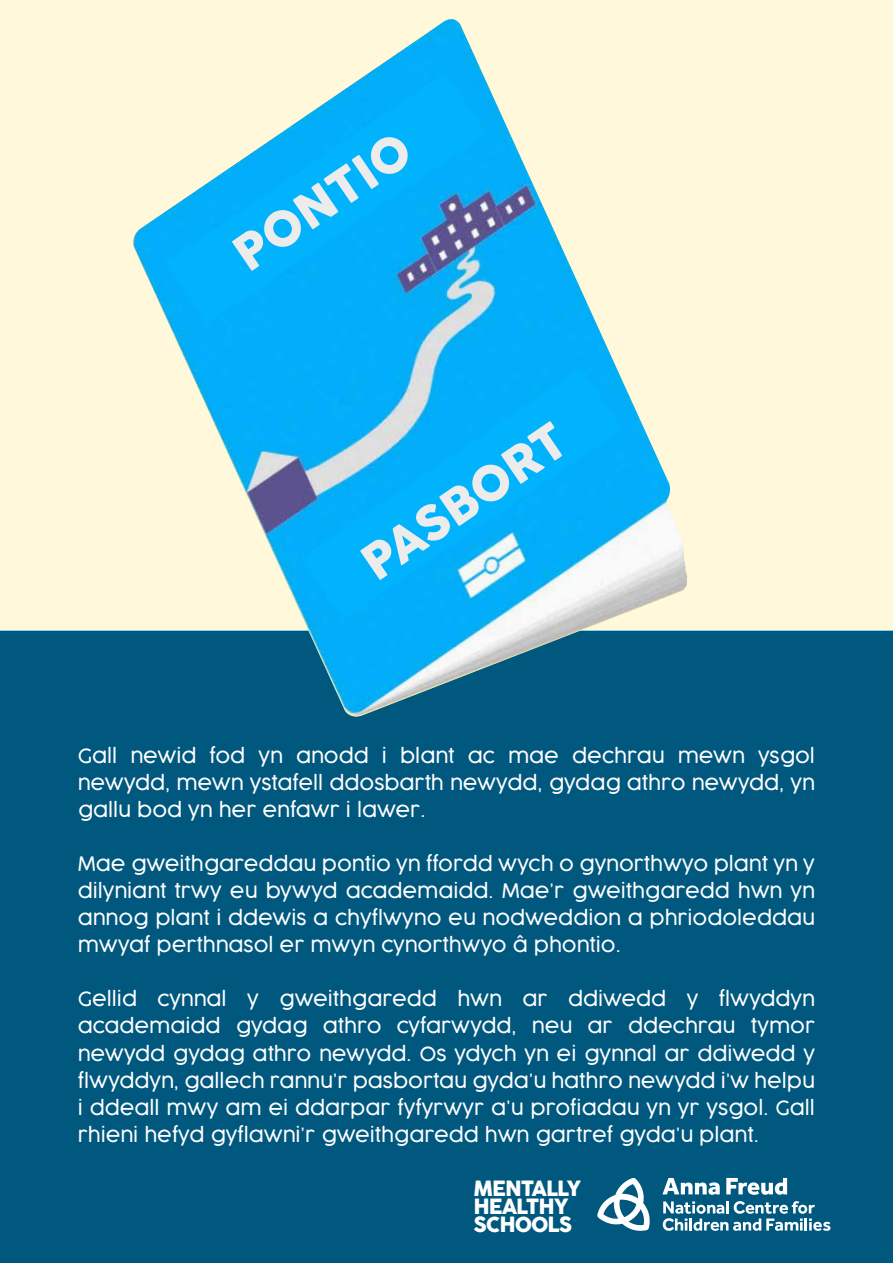
<style>
.page{position:relative;width:893px;height:1263px;background:#fff}
.page>*{position:absolute;margin:0;border:0;box-sizing:border-box;transform-origin:0 0}
.t1{font:48px "Cocogoose";color:#ececec}
.t2{font:20.55px/17.9px "Cocogoose";letter-spacing:-.045em;color:#fff}
.t3{font:300 19.5px/27px "Cocogoose";color:#fff;text-align:justify}
</style>
<div class="page">
<div style="left:0;top:0;width:893px;height:631px;background:#fff8db"></div>
<div style="left:0;top:631px;width:893px;height:632px;background:#00587f"></div>
<img style="left:133px;top:19px;width:554px;height:698px">
<svg style="left:597px;top:1178px;width:53px;height:53px"></svg>
<svg style="left:662px;top:1178px;width:58px;height:17px"></svg>
<svg style="left:726px;top:1178px;width:61px;height:17px"></svg>
<svg style="left:663px;top:1201px;width:167px;height:30px"></svg>
<svg style="left:165px;top:72px;width:322px;height:252px;fill:#02b3fb"></svg>
<svg style="left:301px;top:368px;width:322px;height:252px;background:#23b7f7"></svg>
<h1 class="t1" style="left:220px;top:230px;width:204px;rotate:-34deg">PONTIO</h1>
<h1 class="t1" style="left:348px;top:539px;width:237px;rotate:-34deg">PASBORT</h1>
<p class="t3" style="left:78px;top:742px;width:739px">Gall newid fod yn anodd i blant ac mae dechrau mewn ysgol newydd, mewn ystafell ddosbarth newydd, gydag athro newydd, yn gallu bod yn her enfawr i lawer.</p>
<p class="t3" style="left:78px;top:850px;width:739px">Mae gweithgareddau pontio yn ffordd wych o gynorthwyo plant yn y dilyniant trwy eu bywyd academaidd. Mae’r gweithgaredd hwn yn annog plant i ddewis a chyflwyno eu nodweddion a phriodoleddau mwyaf perthnasol er mwyn cynorthwyo â phontio.</p>
<p class="t3" style="left:78px;top:985px;width:739px">Gellid cynnal y gweithgaredd hwn ar ddiwedd y flwyddyn academaidd gydag athro cyfarwydd, neu ar ddechrau tymor newydd gydag athro newydd. Os ydych yn ei gynnal ar ddiwedd y flwyddyn, gallech rannu’r pasbortau gyda’u hathro newydd i’w helpu i ddeall mwy am ei ddarpar fyfyrwyr a’u profiadau yn yr ysgol. Gall rhieni hefyd gyflawni’r gweithgaredd hwn gartref gyda’u plant.</p>
<p class="t2" style="left:473px;top:1180px;width:109px">MENTALLY<br>HEALTHY<br>SCHOOLS</p>
</div>
